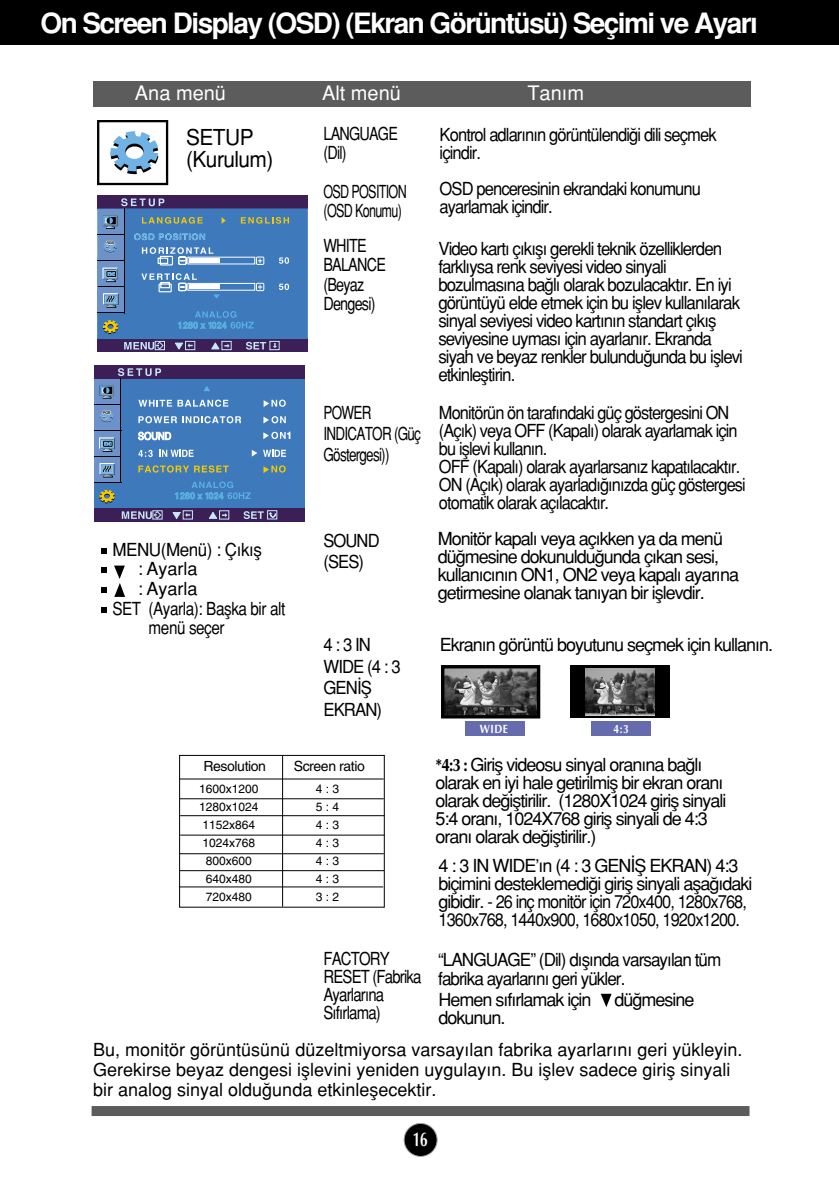
<style>
.page{position:relative;width:839px;height:1189px;background:#fff}
.page>*{position:absolute;margin:0;border:0;box-sizing:border-box;transform-origin:0 0}
.t1{font:28px "Helvetica Turk B";letter-spacing:-.055em;color:#fff}
.t2{font:22px/22px "Helvetica Turk";letter-spacing:-.03em;color:#000;scale:.95 1}
.t3{font:20px "Helvetica Turk";color:#fff}
.t4{font:700 20px "Optima";color:#fff;scale:.7 1}
.t5{font:18px/18px "Helvetica Turk";letter-spacing:-.055em;color:#000}
.t6{font:18px/18px "Helvetica Turk";letter-spacing:-.055em;color:#000;scale:.94 1}
.t7{font:18px/18px "Helvetica Turk";letter-spacing:-.055em;color:#000;scale:.91 1}
.t8{font:18px/20px "Helvetica Turk";color:#000}
.t9{font:18px/18px "Helvetica Turk";letter-spacing:-.055em;color:#000;scale:.92 1}
.t10{font:18px/18px "Helvetica Turk";letter-spacing:-.055em;color:#000;scale:.95 1}
.t11{font:18px/18px "Helvetica Turk";letter-spacing:-.055em;color:#000;scale:.83 1}
.t12{font:18px/19.2px "Helvetica Turk";letter-spacing:-.055em;color:#000;scale:.8 1}
.t13{font:18px "Helvetica Turk";letter-spacing:-.03em;color:#000;scale:.85 1}
.t14{font:18px/20.8px "Helvetica Turk";letter-spacing:-.055em;color:#000;scale:.75 1}
.t15{font:18px/21.6px "Helvetica Turk";letter-spacing:-.055em;color:#000;scale:.93 1}
.t16{font:18px/19.2px "Helvetica Turk";letter-spacing:-.055em;color:#000;scale:.7 1}
.t17{font:18px "Helvetica Turk";letter-spacing:-.03em;color:#000;scale:.95 1}
.t18{font:14px "Helvetica";letter-spacing:-.03em;color:#000}
.t19{font:12px/18px "Helvetica";color:#000;text-align:center}
.t20{font:700 12px "Optima";color:#fff;scale:.85 1}
.s1{font-family:"Optima";font-weight:700}
</style>
<div class="page">
<div style="left:404px;top:1123px;width:33px;height:33px;background:#000;border-radius:50%"></div>
<div style="left:403px;top:1123px;width:34px;height:34px;border:2px solid #a5a5a5;border-radius:50%"></div>
<div style="left:0;top:0;width:839px;height:45px;background:#000"></div>
<div style="left:93px;top:81px;width:658px;height:26px;background:#5c5c5c"></div>
<div style="left:92px;top:1106px;width:657px;height:10px;background:#5c5c5c"></div>
<svg style="left:600px;top:993px;width:11px;height:14px"></svg>
<svg style="left:110px;top:131px;width:48px;height:43px"></svg>
<div style="left:97px;top:120px;width:71px;height:65px;border:2px solid #000"></div>
<svg style="left:101px;top:607px;width:5px;height:5px"></svg>
<svg style="left:101px;top:587px;width:5px;height:6px"></svg>
<svg style="left:101px;top:567px;width:5px;height:6px"></svg>
<svg style="left:101px;top:548px;width:5px;height:5px"></svg>
<svg style="left:114px;top:565px;width:11px;height:32px"></svg>
<div style="left:97px;top:195px;width:211px;height:13px;background:#3b1f56"></div>
<svg style="left:97px;top:350px;width:211px;height:2px"></svg>
<svg style="left:97px;top:198px;width:211px;height:152px;background:#4f79b0"></svg>
<div style="left:94px;top:378px;width:210px;height:131px;background:#3e79bc"></div>
<div style="left:94px;top:365px;width:210px;height:13px;background:#3b1f56"></div>
<div style="left:94px;top:508px;width:210px;height:13px;background:#3b1f56"></div>
<svg style="left:118px;top:368px;width:43px;height:8px"></svg>
<svg style="left:94px;top:422px;width:27px;height:8px"></svg>
<div style="left:94px;top:405px;width:26px;height:24px;background:#6d92ca"></div>
<div style="left:94px;top:430px;width:27px;height:26px;background:#000"></div>
<div style="left:94px;top:430px;width:26px;height:26px;background:#6d92ca"></div>
<svg style="left:94px;top:378px;width:27px;height:26px"></svg>
<div style="left:94px;top:379px;width:26px;height:25px;background:#6d92ca"></div>
<svg style="left:94px;top:404px;width:27px;height:18px"></svg>
<svg style="left:99px;top:385px;width:15px;height:13px"></svg>
<hr style="left:121px;top:378px;width:1px;height:104px;background:#000">
<hr style="left:121px;top:379px;width:1px;height:104px;background:#000">
<svg style="left:94px;top:430px;width:26px;height:1px"></svg>
<svg style="left:94px;top:438px;width:27px;height:45px"></svg>
<svg style="left:99px;top:490px;width:16px;height:13px"></svg>
<svg style="left:175px;top:481px;width:76px;height:18px"></svg>
<svg style="left:204px;top:386px;width:6px;height:5px"></svg>
<svg style="left:122px;top:510px;width:107px;height:9px"></svg>
<div style="left:267px;top:510px;width:10px;height:9px;border:1px solid #c9e7fa"></div>
<svg style="left:243px;top:511px;width:33px;height:8px"></svg>
<svg style="left:138px;top:399px;width:90px;height:8px"></svg>
<svg style="left:263px;top:399px;width:23px;height:8px"></svg>
<svg style="left:138px;top:416px;width:103px;height:7px"></svg>
<svg style="left:263px;top:416px;width:23px;height:7px"></svg>
<svg style="left:138px;top:465px;width:91px;height:7px"></svg>
<svg style="left:263px;top:465px;width:23px;height:8px"></svg>
<svg style="left:252px;top:450px;width:5px;height:7px"></svg>
<svg style="left:138px;top:450px;width:15px;height:7px"></svg>
<svg style="left:159px;top:450px;width:35px;height:7px"></svg>
<svg style="left:263px;top:450px;width:23px;height:7px"></svg>
<svg style="left:138px;top:431px;width:33px;height:9px"></svg>
<svg style="left:263px;top:432px;width:27px;height:7px"></svg>
<img style="left:445px;top:669px;width:91px;height:45px">
<div style="left:441px;top:665px;width:99px;height:53px;border:3px solid #000"></div>
<div style="left:570px;top:665px;width:99px;height:53px;background:#000"></div>
<img style="left:586px;top:668px;width:68px;height:48px">
<div style="left:465px;top:721px;width:60px;height:15px;background:#666bae"></div>
<div style="left:591px;top:721px;width:60px;height:15px;background:#666bae"></div>
<div style="left:179px;top:755px;width:206px;height:152px;border:1px solid #000"></div>
<hr style="left:179px;top:778px;width:205px;height:1px;background:#000">
<hr style="left:179px;top:798px;width:205px;height:1px;background:#000">
<hr style="left:180px;top:815px;width:204px;height:1px;background:#000">
<hr style="left:180px;top:834px;width:204px;height:1px;background:#000">
<hr style="left:179px;top:853px;width:205px;height:1px;background:#000">
<hr style="left:180px;top:870px;width:204px;height:1px;background:#000">
<hr style="left:179px;top:886px;width:204px;height:1px;background:#000">
<hr style="left:282px;top:756px;width:1px;height:150px;background:#000">
<h1 class="t1" style="left:40px;top:13px;width:719px">On Screen Display (OSD) (Ekran Görüntüsü) Seçimi ve Ayar›</h1>
<p class="t3" style="left:135px;top:85px;width:93px">Ana menü</p>
<p class="t3" style="left:322px;top:85px;width:80px">Alt menü</p>
<p class="t3" style="left:527px;top:85px;width:58px">Tan›m</p>
<p class="t12" style="left:323px;top:127px;width:95px">LANGUAGE (Dil)</p>
<p class="t16" style="left:323px;top:184px;width:121px">OSD POSITION (OSD Konumu)</p>
<p class="t12" style="left:323px;top:239px;width:80px">WHITE<br>BALANCE (Beyaz<br>Dengesi)</p>
<p class="t2" style="left:186px;top:129px;width:93px">SETUP (Kurulum)</p>
<p class="t9" style="left:439px;top:128px;width:303px">Kontrol adlar›n›n görüntülendi¤i dili seçmek içindir.</p>
<p class="t9" style="left:439px;top:182px;width:286px">OSD penceresinin ekrandaki konumunu ayarlamak içindir.</p>
<p class="t6" style="left:438px;top:242px;width:326px">Video kart› ç›k›fl› gerekli teknik özelliklerden farkl›ysa renk seviyesi video sinyali bozulmas›na ba¤l› olarak bozulacakt›r. En iyi görüntüyü elde etmek için bu ifllev kullan›larak sinyal seviyesi video kart›n›n standart ç›k›fl seviyesine uymas› için ayarlan›r. Ekranda siyah ve beyaz renkler bulundu¤unda bu ifllevi etkinlefltirin.</p>
<p class="t17" style="left:112px;top:543px;width:159px">MENU(Menü) : Ç›k›fl</p>
<p class="t10" style="left:138px;top:563px;width:64px">: Ayarla</p>
<p class="t10" style="left:138px;top:582px;width:64px">: Ayarla</p>
<p class="t13" style="left:112px;top:602px;width:205px">SET (Ayarla): Baflka bir alt</p>
<p class="t13" style="left:149px;top:621px;width:91px">menü seçer</p>
<p class="t14" style="left:323px;top:405px;width:131px">POWER<br>INDICATOR (Güç<br>Göstergesi))</p>
<p class="t7" style="left:439px;top:406px;width:339px">Monitörün ön taraf›ndaki güç göstergesini ON (Aç›k) veya OFF (Kapal›) olarak ayarlamak için bu ifllevi kullan›n.<br>OFF (Kapal›) olarak ayarlarsan›z kapat›lacakt›r.<br>ON (Aç›k) olarak ayarlad›¤›n›zda güç göstergesi otomatik olarak aç›lacakt›r.</p>
<p class="t9" style="left:323px;top:532px;width:62px;line-height:21.6px">SOUND (SES)</p>
<p class="t5" style="left:438px;top:532px;width:303px">Monitör kapal› veya aç›kken ya da menü dü¤mesine dokunuldu¤unda ç›kan sesi, kullan›c›n›n ON1, ON2 veya kapal› ayar›na getirmesine olanak tan›yan bir ifllevdir.</p>
<p class="t15" style="left:323px;top:636px;width:84px">4 : 3 IN<br>WIDE (4 : 3<br>GEN‹fi<br>EKRAN)</p>
<p class="t5" style="left:440px;top:639px;width:335px">Ekran›n görüntü boyutunu seçmek için kullan›n.</p>
<p class="t20" style="left:479px;top:723px;width:35px">WIDE</p>
<p class="t20" style="left:613px;top:723px;width:20px">4:3</p>
<p class="t18" style="left:203px;top:761px;width:64px">Resolution</p>
<p class="t18" style="left:294px;top:761px;width:73px">Screen ratio</p>
<p class="t19" style="left:199px;top:780px;width:61px">1600x1200<br>1280x1024<br>1152x864<br>1024x768<br>800x600<br>640x480<br>720x480</p>
<p class="t19" style="left:316px;top:780px;width:25px;text-align:justify">4 : 3<br>5 : 4<br>4 : 3<br>4 : 3<br>4 : 3<br>4 : 3<br>3 : 2</p>
<p class="t11" style="left:323px;top:952px;width:119px">FACTORY<br>RESET (Fabrika<br>Ayarlar›na<br>S›f›rlama)</p>
<p class="t5" style="left:435px;top:758px;width:292px"><span class="s1">*4:3 :</span> Girifl videosu sinyal oran›na ba¤l› olarak en iyi hale getirilmifl bir ekran oran› olarak de¤ifltirilir. (1280X1024 girifl sinyali 5:4 oran›, 1024X768 girifl sinyali de 4:3 oran› olarak de¤ifltirilir.)</p>
<p class="t5" style="left:438px;top:859px;width:315px">4 : 3 IN WIDE’›n (4 : 3 GEN‹fi EKRAN) 4:3 biçimini desteklemedi¤i girifl sinyali afla¤›daki gibidir. - 26 inç monitör için 720x400, 1280x768, 1360x768, 1440x900, 1680x1050, 1920x1200.</p>
<p class="t10" style="left:438px;top:953px;width:299px">“LANGUAGE” (Dil) d›fl›nda varsay›lan tüm fabrika ayarlar›n› geri yükler.</p>
<p class="t5" style="left:438px;top:993px;width:154px">Hemen s›f›rlamak için</p>
<p class="t5" style="left:614px;top:993px;width:82px">dü¤mesine</p>
<p class="t5" style="left:438px;top:1011px;width:69px">dokunun.</p>
<p class="t8" style="left:93px;top:1042px;width:651px">Bu, monitör görüntüsünü düzeltmiyorsa varsay›lan fabrika ayarlar›n› geri yükleyin.<br>Gerekirse beyaz dengesi ifllevini yeniden uygulay›n. Bu ifllev sadece girifl sinyali bir analog sinyal oldu¤unda etkinleflecektir.</p>
<p class="t4" style="left:413px;top:1131px;width:23px">16</p>
</div>
